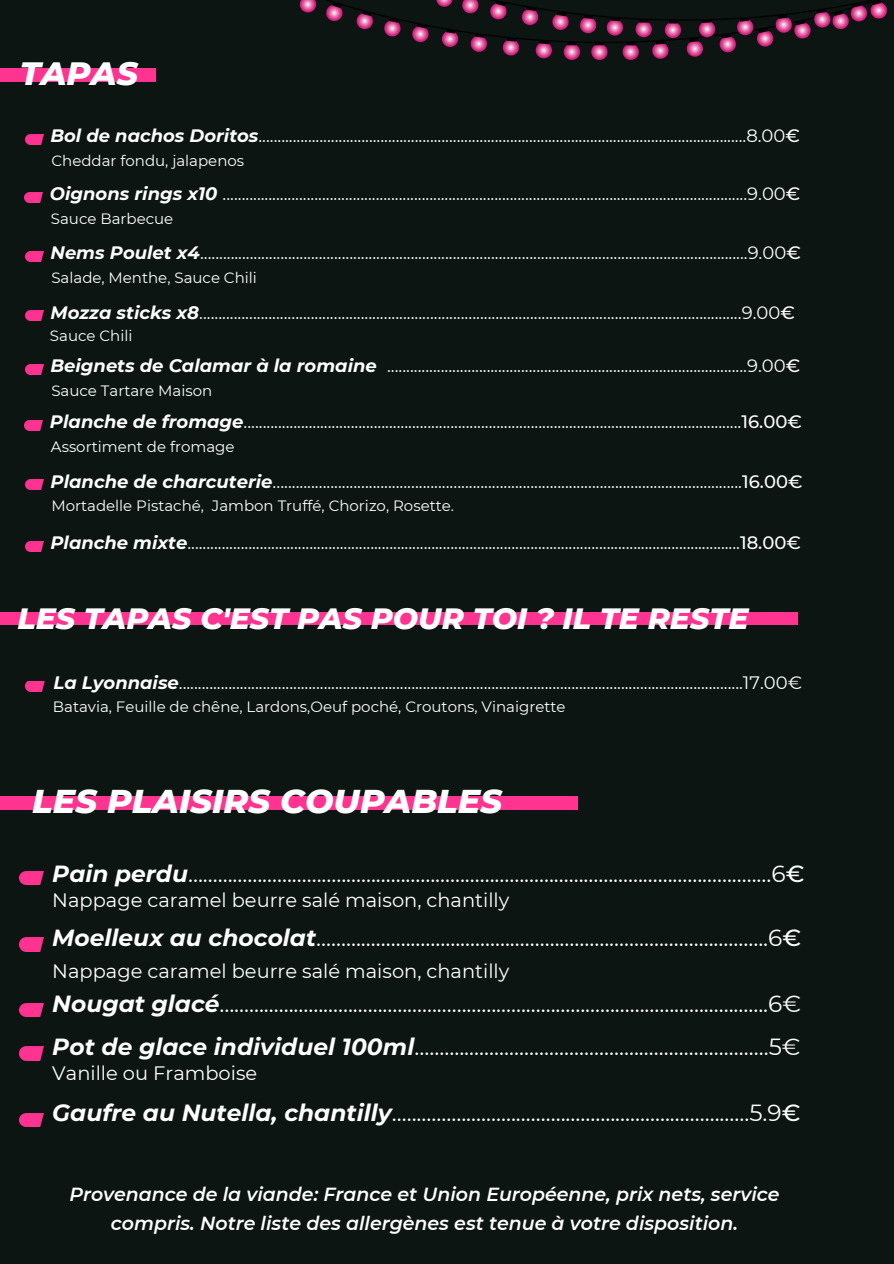
<style>
.page{position:relative;width:894px;height:1264px;background:#fff}
.page>*{position:absolute;margin:0;border:0;box-sizing:border-box;transform-origin:0 0}
.t1{font:italic 800 33.6px "Montserrat";color:#fff}
.t2{font:italic 800 33px "Montserrat";color:#fff}
.t3{font:italic 800 30px "Montserrat";color:#fff}
.t4{font:23.25px/43.7px "Montserrat";color:#fff}
.t5{font:19.35px "Montserrat";color:#fff}
.t6{font:italic 600 18.9px/28.2px "Montserrat";color:#fff;text-align:center}
.t7{font:18px "Montserrat";color:#fff}
.t8{font:15px "Montserrat";color:#fff}
.s1{font-weight:700;font-style:italic}
.s2{font-weight:500}
</style>
<div class="page">
<div style="left:0;top:0;width:893px;height:1263px;background:#0c1512"></div>
<img style="left:299px;top:0;width:588px;height:60px">
<div style="left:0;top:68px;width:155px;height:14px;background:#ff3390"></div>
<div style="left:0;top:611px;width:796px;height:13px;background:#ff3390"></div>
<img style="left:26px;top:681px;width:19px;height:10px">
<img style="left:25px;top:134px;width:18px;height:10px">
<img style="left:25px;top:252px;width:18px;height:10px">
<img style="left:25px;top:310px;width:18px;height:10px">
<img style="left:25px;top:192px;width:18px;height:11px">
<img style="left:26px;top:541px;width:18px;height:11px">
<img style="left:25px;top:420px;width:18px;height:10px">
<img style="left:25px;top:480px;width:18px;height:10px">
<img style="left:25px;top:364px;width:18px;height:11px">
<div style="left:0;top:796px;width:577px;height:13px;background:#ff3390"></div>
<img style="left:20px;top:871px;width:23px;height:13px">
<img style="left:20px;top:1113px;width:23px;height:13px">
<img style="left:20px;top:938px;width:23px;height:13px">
<img style="left:20px;top:1003px;width:23px;height:13px">
<img style="left:20px;top:1046px;width:23px;height:14px">
<h1 class="t2" style="left:20px;top:53px;width:120px">TAPAS</h1>
<p class="t7" style="left:50px;top:125px;width:750px"><span class="s1">Bol de nachos Doritos</span>................................................................................................................................8.00<span class="s2">€</span></p>
<p class="t8" style="left:51px;top:151px;width:194px">Cheddar fondu, jalapenos</p>
<h5 class="t7" style="left:50px;top:183px;width:751px"><span class="s1">Oignons rings x10</span> .........................................................................................................................................9.00<span class="s2">€</span></h5>
<p class="t8" style="left:51px;top:209px;width:124px">Sauce Barbecue</p>
<h5 class="t7" style="left:50px;top:242px;width:751px"><span class="s1">Nems Poulet x4</span>...............................................................................................................................................9.00<span class="s2">€</span></h5>
<p class="t8" style="left:51px;top:268px;width:207px">Salade, Menthe, Sauce Chili</p>
<p class="t7" style="left:50px;top:301px;width:745px"><span class="s1">Mozza sticks x8</span>.............................................................................................................................................9.00<span class="s2">€</span></p>
<p class="t8" style="left:50px;top:327px;width:84px">Sauce Chili</p>
<p class="t7" style="left:50px;top:355px;width:751px"><span class="s1">Beignets de Calamar à la romaine</span> ..............................................................................................9.00<span class="s2">€</span></p>
<h5 class="t8" style="left:51px;top:381px;width:162px">Sauce Tartare Maison</h5>
<h5 class="t7" style="left:50px;top:410px;width:753px"><span class="s1">Planche de fromage</span>..................................................................................................................................<span class="s2">16.00€</span></h5>
<p class="t8" style="left:51px;top:437px;width:185px">Assortiment de fromage</p>
<p class="t7" style="left:50px;top:470px;width:753px"><span class="s1">Planche de charcuterie</span>..........................................................................................................................<span class="s2">16.00€</span></p>
<h5 class="t8" style="left:51px;top:496px;width:404px">Mortadelle Pistaché, Jambon Truffé, Chorizo, Rosette.</h5>
<p class="t7" style="left:50px;top:532px;width:751px"><span class="s1">Planche mixte</span>.................................................................................................................................................<span class="s2">18.00€</span></p>
<p class="t3" style="left:17px;top:600px;width:732px">LES TAPAS C'EST PAS POUR TOI ? IL TE RESTE</p>
<p class="t7" style="left:54px;top:671px;width:749px"><span class="s1">La Lyonnaise</span>....................................................................................................................................................17.00€</p>
<p class="t8" style="left:53px;top:698px;width:514px">Batavia, Feuille de chêne, Lardons,Oeuf poché, Croutons, Vinaigrette</p>
<p class="t1" style="left:32px;top:780px;width:471px">LES PLAISIRS COUPABLES</p>
<p class="t4" style="left:52px;top:851px;width:753px"><span class="s1">Pain perdu</span>......................................................................................................................6<span class="s2">€</span></p>
<p class="t5" style="left:52px;top:888px;width:458px">Nappage caramel beurre salé maison, chantilly</p>
<p class="t4" style="left:52px;top:915px;width:750px"><span class="s1">Moelleux au chocolat</span>...........................................................................................6<span class="s2">€</span></p>
<p class="t5" style="left:52px;top:959px;width:458px">Nappage caramel beurre salé maison, chantilly</p>
<p class="t4" style="left:52px;top:981px;width:750px"><span class="s1">Nougat glacé</span>...............................................................................................................6€<br><span class="s1">Pot de glace individuel 100ml</span>.......................................................................5€</p>
<p class="t5" style="left:52px;top:1061px;width:206px">Vanille ou Framboise</p>
<p class="t4" style="left:52px;top:1090px;width:749px"><span class="s1">Gaufre au Nutella, chantilly</span>........................................................................5.9<span class="s2">€</span></p>
<h5 class="t6" style="left:69px;top:1180px;width:711px">Provenance de la viande: France et Union Européenne, prix nets, service compris. Notre liste des allergènes est tenue à votre disposition.</h5>
</div>
